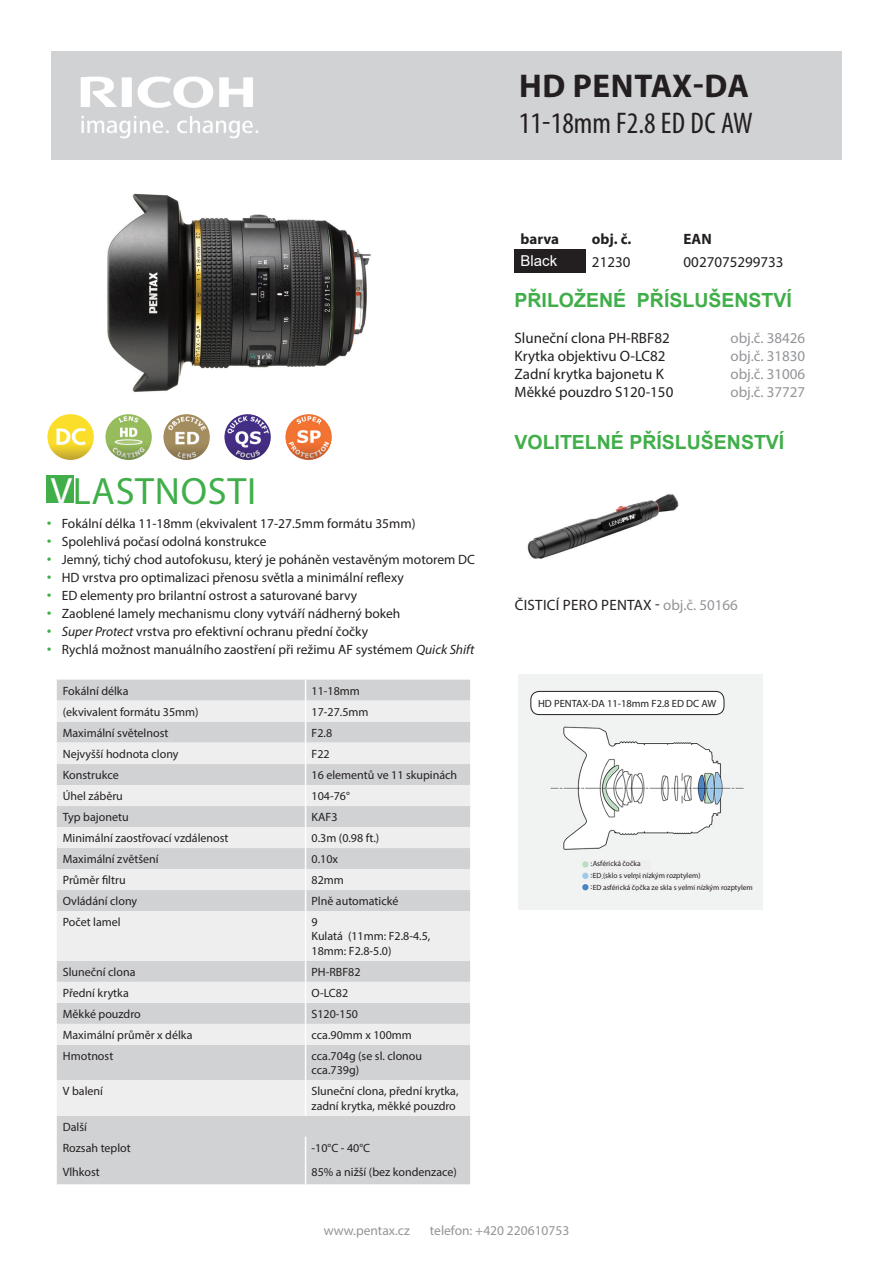
<style>
.page{position:relative;width:893px;height:1263px;background:#fff}
.page>*{position:absolute;margin:0;border:0;box-sizing:border-box;transform-origin:0 0}
.t1{font:38.25px "Myriad Pro";letter-spacing:.02em;color:#40ae49}
.t2{font:700 33px "Myriad Pro";letter-spacing:.02em;color:#231f20}
.t3{font:condensed 30px "Myriad Pro";color:#231f20}
.t4{font:700 19.5px "Arial";color:#40ae49}
.t5{font:15px "Myriad Pro";color:#231f20}
.t6{font:15px "Myriad Pro";color:#939598}
.t7{font:15px "Myriad Pro";letter-spacing:.02em;color:#231f20}
.t8{font:700 15px "Myriad Pro";color:#231f20}
.t9{font:15px "Arial";color:#fff}
.t10{font:13.5px "Myriad Pro";color:#231f20}
.t11{font:13.5px "Myriad Pro";color:#939598}
.t12{font:12px/14.4px "Myriad Pro";color:#231f20}
.t13{font:10.5px "Myriad Pro";color:#231f20}
.t14{font:7.5px/12.1px "Myriad Pro";color:#231f20}
.s1{color:#fff}
.s2{font-family:"Arial";color:#40ae49}
.s3{font-family:"Arial";font-style:italic;color:#40ae49}
.s4{font-style:italic}
.s5{color:#939598}
</style>
<div class="page">
<div style="left:51px;top:51px;width:791px;height:108px;background:#d1d2d4"></div>
<img style="left:80px;top:76px;width:179px;height:63px">
<div style="left:47px;top:475px;width:27px;height:28px;background:#40ae49"></div>
<div style="left:514px;top:250px;width:72px;height:23px;background:#231f20"></div>
<div style="left:57px;top:680px;width:413px;height:504px;background:#d1d2d4"></div>
<svg style="left:57px;top:701px;width:413px;height:344px;background:#e1e2e3"></svg>
<div style="left:57px;top:1080px;width:413px;height:36px;background:#eeeeef"></div>
<svg style="left:305px;top:680px;width:1px;height:231px"></svg>
<hr style="left:305px;top:911px;width:1px;height:50px;background:#fff">
<svg style="left:305px;top:961px;width:1px;height:84px"></svg>
<hr style="left:305px;top:1045px;width:1px;height:35px;background:#fff">
<hr style="left:305px;top:1080px;width:1px;height:36px;background:#fff">
<svg style="left:305px;top:1137px;width:1px;height:47px"></svg>
<img style="left:47px;top:414px;width:47px;height:46px">
<img style="left:105px;top:414px;width:47px;height:46px">
<img style="left:163px;top:414px;width:47px;height:46px">
<img style="left:224px;top:414px;width:47px;height:46px">
<img style="left:285px;top:414px;width:47px;height:46px">
<img style="left:527px;top:494px;width:152px;height:65px">
<img style="left:107px;top:193px;width:264px;height:199px">
<img style="left:519px;top:674px;width:243px;height:235px">
<div style="left:531px;top:691px;width:193px;height:23px;background:#fff;border-radius:9px"></div>
<div style="left:530px;top:691px;width:194px;height:24px;border:1px solid #231f20;border-radius:9px"></div>
<div style="left:593px;top:860px;width:57px;height:10px;background:#eeeeef"></div>
<div style="left:593px;top:873px;width:107px;height:5px;background:#eeeeef"></div>
<div style="left:593px;top:884px;width:160px;height:6px;background:#eeeeef"></div>
<h2 class="t2" style="left:519px;top:65px;width:232px">HD PENTAX-DA</h2>
<h3 class="t3" style="left:519px;top:105px;width:236px">11-18mm F2.8 ED DC AW</h3>
<p class="t8" style="left:520px;top:229px;width:40px">barva</p>
<p class="t8" style="left:592px;top:229px;width:41px">obj. č.</p>
<p class="t8" style="left:684px;top:229px;width:30px">EAN</p>
<p class="t9" style="left:520px;top:251px;width:38px">Black</p>
<p class="t5" style="left:592px;top:253px;width:40px">21230</p>
<p class="t5" style="left:684px;top:253px;width:102px">0027075299733</p>
<h1 class="t1" style="left:51px;top:468px;width:207px"><span class="s1">V</span>LASTNOSTI</h1>
<p class="t10" style="left:47px;top:515px;width:370px"><span class="s2">•</span> Fokální délka 11-18mm (ekvivalent 17-27.5mm formátu 35mm)</p>
<p class="t10" style="left:47px;top:533px;width:221px"><span class="s2">•</span> Spolehlivá počasí odolná konstrukce</p>
<p class="t10" style="left:47px;top:551px;width:430px"><span class="s2">•</span> Jemný, tichý chod autofokusu, který je poháněn vestavěným motorem DC</p>
<p class="t10" style="left:47px;top:569px;width:359px"><span class="s2">•</span> HD vrstva pro optimalizaci přenosu světla a minimální reflexy</p>
<p class="t10" style="left:47px;top:587px;width:312px"><span class="s2">•</span> ED elementy pro brilantní ostrost a saturované barvy</p>
<p class="t10" style="left:47px;top:605px;width:355px"><span class="s2">•</span> Zaoblené lamely mechanismu clony vytváří nádherný bokeh</p>
<p class="t10" style="left:47px;top:623px;width:323px"><span class="s3">•</span> <span class="s4">Super Protect</span> vrstva pro efektivní ochranu přední čočky</p>
<p class="t10" style="left:47px;top:641px;width:429px"><span class="s2">•</span> Rychlá možnost manuálního zaostření při režimu AF systémem <span class="s4">Quick Shift</span></p>
<p class="t12" style="left:63px;top:683px;width:67px">Fokální délka</p>
<p class="t12" style="left:312px;top:683px;width:50px">11-18mm</p>
<p class="t12" style="left:63px;top:704px;width:137px">(ekvivalent formátu 35mm)</p>
<p class="t12" style="left:312px;top:704px;width:58px">17-27.5mm</p>
<p class="t12" style="left:63px;top:725px;width:107px">Maximální světelnost</p>
<p class="t12" style="left:312px;top:725px;width:22px">F2.8</p>
<p class="t12" style="left:63px;top:746px;width:117px">Nejvyšší hodnota clony</p>
<p class="t12" style="left:312px;top:746px;width:20px">F22</p>
<p class="t12" style="left:63px;top:768px;width:57px">Konstrukce</p>
<p class="t12" style="left:312px;top:768px;width:147px">16 elementů ve 11 skupinách</p>
<p class="t12" style="left:63px;top:789px;width:62px">Úhel záběru</p>
<p class="t12" style="left:312px;top:789px;width:40px">104-76°</p>
<p class="t12" style="left:63px;top:810px;width:67px">Typ bajonetu</p>
<p class="t12" style="left:312px;top:810px;width:27px">KAF3</p>
<p class="t12" style="left:63px;top:831px;width:167px">Minimální zaostřovací vzdálenost</p>
<p class="t12" style="left:312px;top:831px;width:69px">0.3m (0.98 ft.)</p>
<p class="t12" style="left:63px;top:852px;width:97px">Maximální zvětšení</p>
<p class="t12" style="left:312px;top:852px;width:28px">0.10x</p>
<p class="t12" style="left:63px;top:873px;width:64px">Průměr filtru</p>
<p class="t12" style="left:312px;top:873px;width:34px">82mm</p>
<p class="t12" style="left:63px;top:894px;width:76px">Ovládání clony</p>
<p class="t12" style="left:312px;top:894px;width:88px">Plně automatické</p>
<p class="t12" style="left:63px;top:915px;width:59px">Počet lamel</p>
<p class="t12" style="left:312px;top:915px;width:120px">9<br>Kulatá (11mm: F2.8-4.5,<br>18mm: F2.8-5.0)</p>
<p class="t12" style="left:63px;top:964px;width:74px">Sluneční clona</p>
<p class="t12" style="left:312px;top:964px;width:51px">PH-RBF82</p>
<p class="t12" style="left:63px;top:985px;width:68px">Přední krytka</p>
<p class="t12" style="left:312px;top:985px;width:38px">O-LC82</p>
<p class="t12" style="left:63px;top:1006px;width:79px">Měkké pouzdro</p>
<p class="t12" style="left:312px;top:1006px;width:48px">S120-150</p>
<p class="t12" style="left:63px;top:1027px;width:131px">Maximální průměr x délka</p>
<p class="t12" style="left:312px;top:1027px;width:102px">cca.90mm x 100mm</p>
<p class="t12" style="left:63px;top:1048px;width:52px">Hmotnost</p>
<p class="t12" style="left:312px;top:1048px;width:112px">cca.704g (se sl. clonou cca.739g)</p>
<p class="t12" style="left:63px;top:1084px;width:42px">V balení</p>
<p class="t12" style="left:312px;top:1084px;width:148px">Sluneční clona, přední krytka, zadní krytka, měkké pouzdro</p>
<p class="t12" style="left:63px;top:1116px;width:70px;line-height:21px">Další<br>Rozsah teplot</p>
<p class="t12" style="left:312px;top:1140px;width:60px">-10°C - 40°C</p>
<p class="t12" style="left:63px;top:1164px;width:39px">Vlhkost</p>
<p class="t12" style="left:312px;top:1164px;width:147px">85% a nižší (bez kondenzace)</p>
<h3 class="t4" style="left:514px;top:286px;width:279px">PŘILOŽENÉ PŘÍSLUŠENSTVÍ</h3>
<p class="t5" style="left:514px;top:329px;width:157px">Sluneční clona PH-RBF82</p>
<p class="t6" style="left:730px;top:329px;width:76px">obj.č. 38426</p>
<p class="t5" style="left:514px;top:347px;width:153px">Krytka objektivu O-LC82</p>
<p class="t6" style="left:730px;top:347px;width:76px">obj.č. 31830</p>
<p class="t5" style="left:514px;top:365px;width:151px">Zadní krytka bajonetu K</p>
<p class="t6" style="left:730px;top:365px;width:76px">obj.č. 31006</p>
<p class="t5" style="left:514px;top:383px;width:160px">Měkké pouzdro S120-150</p>
<p class="t6" style="left:730px;top:383px;width:76px">obj.č. 37727</p>
<h3 class="t4" style="left:514px;top:428px;width:271px">VOLITELNÉ PŘÍSLUŠENSTVÍ</h3>
<p class="t7" style="left:515px;top:595px;width:225px">ČISTICÍ PERO PENTAX - <span class="s5">obj.č. 50166</span></p>
<p class="t13" style="left:538px;top:697px;width:180px">HD PENTAX-DA 11-18mm F2.8 ED DC AW</p>
<p class="t14" style="left:593px;top:857px;width:162px">Asférická čočka<br>ED (sklo s velmi nízkým rozptylem)<br>ED asférická čočka ze skla s velmi nízkým rozptylem</p>
<p class="t11" style="left:324px;top:1222px;width:88px">www.pentax.cz</p>
<p class="t11" style="left:430px;top:1222px;width:141px">telefon: +420 220610753</p>
</div>
